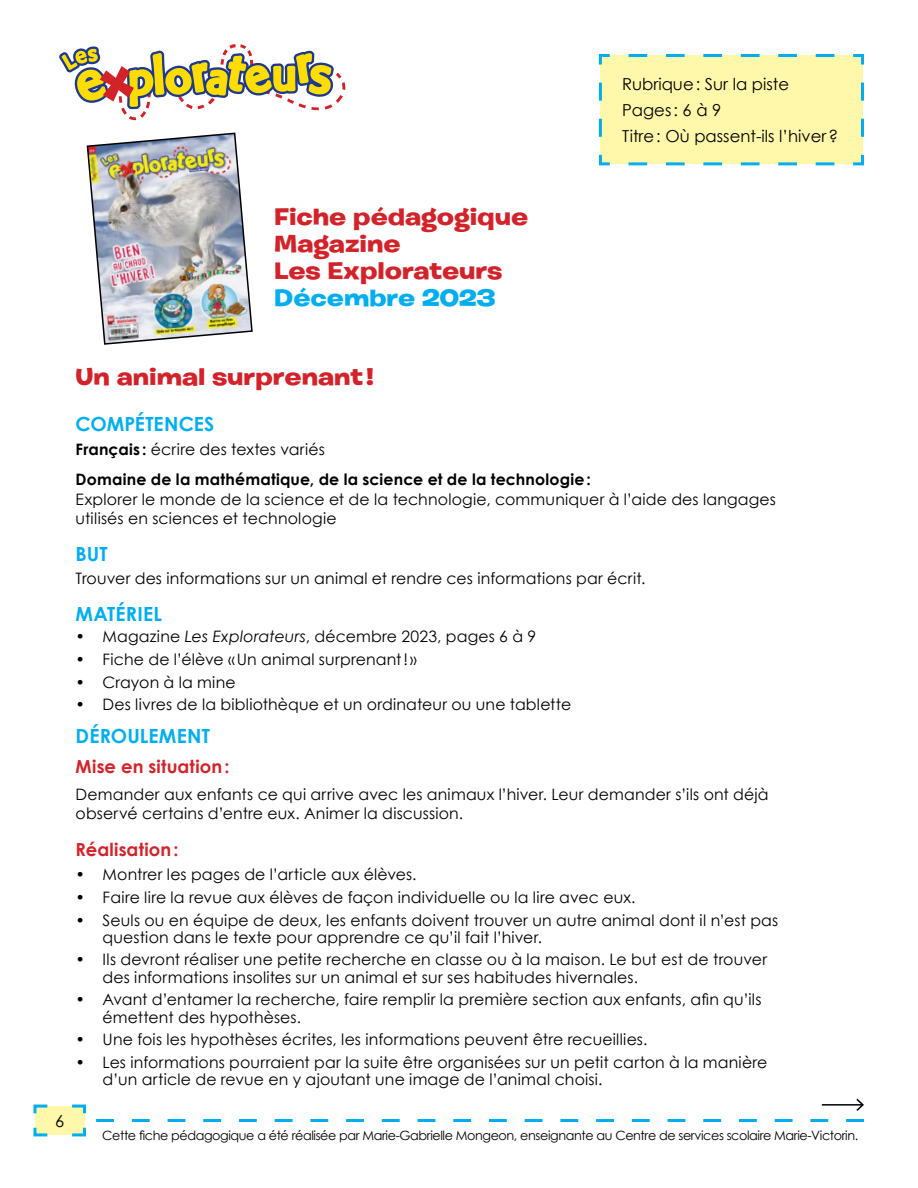
<style>
.page{position:relative;width:918px;height:1188px;background:#fff}
.page>*{position:absolute;margin:0;border:0;box-sizing:border-box;transform-origin:0 0}
.t1{font:700 24px/27px "Burbank Big Wide";color:#d2232a}
.t2{font:700 24px "Burbank Big Wide";color:#00aeef}
.t3{font:700 19.5px "Century Gothic";letter-spacing:.005em;color:#00aeef}
.t4{font:700 18px "Century Gothic";letter-spacing:.01em;color:#d2232a}
.t5{font:16.5px/26.2px "Century Gothic";color:#000}
.t6{font:15.75px/17.2px "Century Gothic";letter-spacing:.01em;color:#000}
.t7{font:700 15.75px/30.3px "Century Gothic";letter-spacing:.01em;color:#000}
.t8{font:12.75px "Century Gothic";letter-spacing:-.03em;color:#000}
.s1{font-weight:400}
.s2{font-style:italic}
</style>
<div class="page">
<img style="left:59px;top:44px;width:287px;height:301px">
<svg style="left:33px;top:1104px;width:53px;height:33px;background:#dceebc"></svg>
<svg style="left:96px;top:1119px;width:768px;height:3px"></svg>
<svg style="left:598px;top:54px;width:266px;height:112px;background:#f8f6af"></svg>
<hr style="left:822px;top:1104px;width:41px;height:2px;background:#000">
<svg style="left:855px;top:1098px;width:9px;height:13px"></svg>
<p class="t5" style="left:622px;top:70px;width:218px">Rubrique: Sur la piste<br>Pages: 6 à 9<br>Titre: Où passent-ils l’hiver?</p>
<h1 class="t1" style="left:274px;top:204px;width:256px">Fiche pédagogique<br>Magazine<br>Les Explorateurs</h1>
<h1 class="t2" style="left:274px;top:283px;width:223px">Décembre 2023</h1>
<p class="t5" style="left:55px;top:1107px;width:11px">6</p>
<h1 class="t1" style="left:76px;top:363px;width:300px">Un animal surprenant!</h1>
<p class="t3" style="left:76px;top:412px;width:140px">COMPÉTENCES</p>
<p class="t7" style="left:76px;top:434px;width:517px">Français : <span class="s1">écrire des textes variés<br></span>Domaine de la mathématique, de la science et de la technologie:</p>
<p class="t6" style="left:76px;top:489px;width:702px;line-height:19.5px">Explorer le monde de la science et de la technologie, communiquer à l’aide des langages utilisés en sciences et technologie</p>
<p class="t3" style="left:76px;top:542px;width:34px">BUT</p>
<p class="t6" style="left:76px;top:570px;width:572px">Trouver des informations sur un animal et rendre ces informations par écrit.</p>
<p class="t3" style="left:76px;top:602px;width:88px">MATÉRIEL</p>
<p class="t6" style="left:76px;top:628px;width:462px">• Magazine <span class="s2">Les Explorateurs</span>, décembre 2023, pages 6 à 9</p>
<p class="t6" style="left:76px;top:651px;width:343px">• Fiche de l’élève «Un animal surprenant! »</p>
<p class="t6" style="left:76px;top:673px;width:162px">• Crayon à la mine</p>
<p class="t6" style="left:76px;top:696px;width:497px">• Des livres de la bibliothèque et un ordinateur ou une tablette</p>
<p class="t3" style="left:76px;top:724px;width:136px">DÉROULEMENT</p>
<p class="t4" style="left:76px;top:756px;width:155px">Mise en situation:</p>
<p class="t6" style="left:76px;top:784px;width:695px;line-height:19.5px">Demander aux enfants ce qui arrive avec les animaux l’hiver. Leur demander s’ils ont déjà observé certains d’entre eux. Animer la discussion.</p>
<p class="t4" style="left:76px;top:838px;width:104px">Réalisation:</p>
<p class="t6" style="left:76px;top:866px;width:343px">• Montrer les pages de l’article aux élèves.</p>
<p class="t6" style="left:76px;top:888px;width:562px">• Faire lire la revue aux élèves de façon individuelle ou la lire avec eux.</p>
<p class="t6" style="left:103px;top:911px;width:677px;text-indent:-27px">• Seuls ou en équipe de deux, les enfants doivent trouver un autre animal dont il n’est pas question dans le texte pour apprendre ce qu’il fait l’hiver.</p>
<p class="t6" style="left:103px;top:951px;width:666px;text-indent:-27px">• Ils devront réaliser une petite recherche en classe ou à la maison. Le but est de trouver des informations insolites sur un animal et sur ses habitudes hivernales.</p>
<p class="t6" style="left:103px;top:991px;width:660px;text-indent:-27px">• Avant d’entamer la recherche, faire remplir la première section aux enfants, afin qu’ils émettent des hypothèses.</p>
<p class="t6" style="left:76px;top:1031px;width:573px">• Une fois les hypothèses écrites, les informations peuvent être recueillies.</p>
<p class="t6" style="left:103px;top:1053px;width:666px;text-indent:-27px">• Les informations pourraient par la suite être organisées sur un petit carton à la manière d’un article de revue en y ajoutant une image de l’animal choisi.</p>
<p class="t8" style="left:102px;top:1128px;width:758px">Cette fiche pédagogique a été réalisée par Marie-Gabrielle Mongeon, enseignante au Centre de services scolaire Marie-Victorin.</p>
</div>
